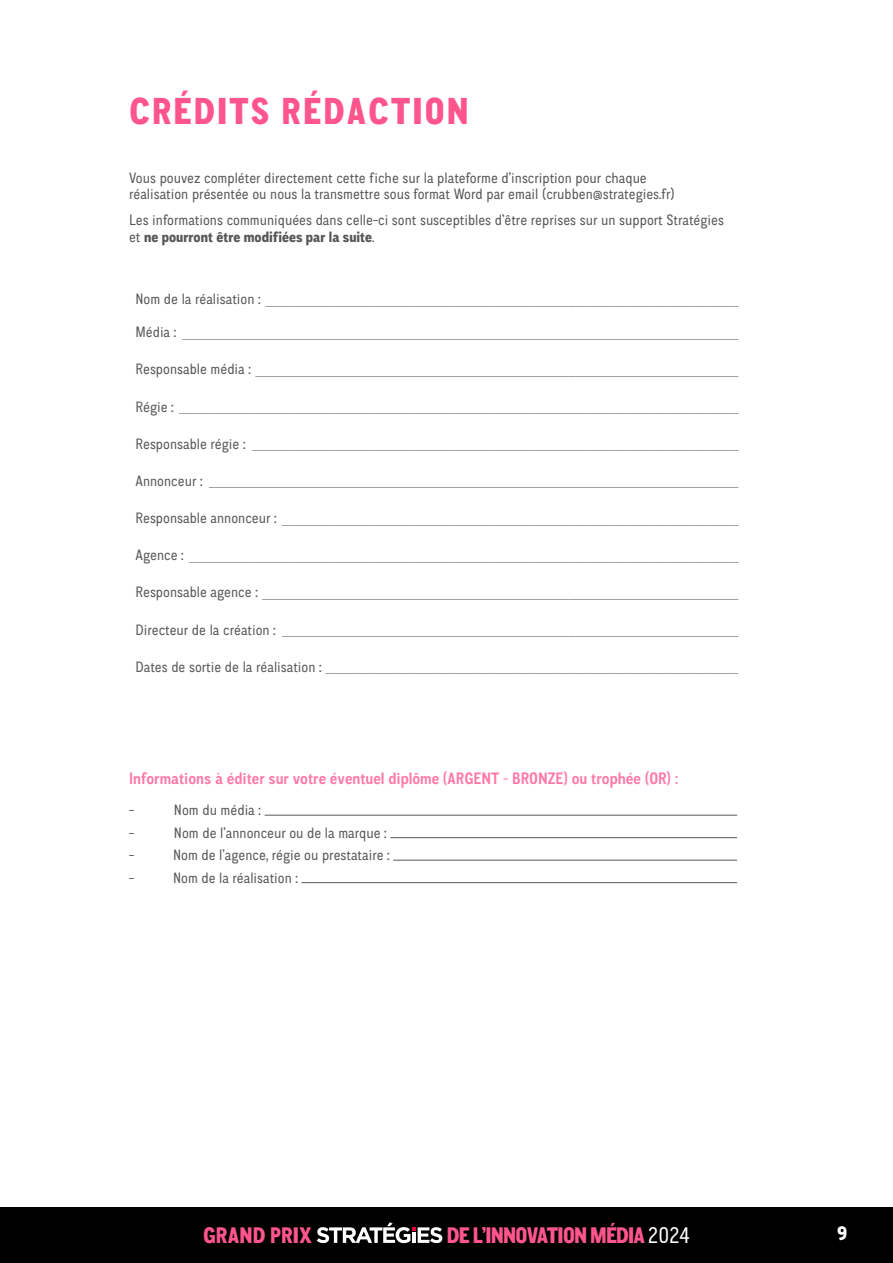
<style>
.page{position:relative;width:893px;height:1263px;background:#fff}
.page>*{position:absolute;margin:0;border:0;box-sizing:border-box;transform-origin:0 0}
.t1{font:800 37.5px "CA Normal";letter-spacing:.055em;color:#ff558d}
.t2{font:800 22.5px "CA Normal";letter-spacing:-.035em;color:#ff558d}
.t3{font:800 22.5px "CA Normal";letter-spacing:.005em;color:#ff558d}
.t4{font:800 19.5px "CA Normal";color:#fff}
.t5{font:700 16.5px "CA Normal";color:#ff79a4}
.t6{font:15px/16.8px "CA Normal";color:#575756}
.t7{font:9px "CA Normal";color:#575756}
.s1{font-weight:800}
.s2{font-weight:400;color:#fff}
</style>
<div class="page">
<div style="left:0;top:1208px;width:893px;height:55px;background:#000"></div>
<svg style="left:317px;top:1222px;width:125px;height:21px"></svg>
<hr style="left:265px;top:815px;width:472px;height:1px;background:#575756">
<hr style="left:390px;top:837px;width:347px;height:1px;background:#575756">
<hr style="left:393px;top:860px;width:344px;height:1px;background:#575756">
<hr style="left:301px;top:882px;width:436px;height:1px;background:#575756">
<h1 class="t1" style="left:129px;top:84px;width:341px">CRÉDITS RÉDACTION</h1>
<h3 class="t6" style="left:129px;top:169px;width:547px">Vous pouvez compléter directement cette fiche sur la plateforme d’inscription pour chaque réalisation présentée ou nous la transmettre sous format Word par email (crubben@strategies.fr)</h3>
<h3 class="t6" style="left:129px;top:211px;width:596px">Les informations communiquées dans celle-ci sont susceptibles d’être reprises sur un support Stratégies et <span class="s1">ne pourront être modifiées par la suite</span>.</h3>
<p class="t7" style="left:135px;top:297px;width:605px"><sup>Nom</sup> <sup>de</sup> <sup>la</sup> <sup>réalisation</sup> <sup>:</sup> ______________________________________________________________________________________________________________________________________________</p>
<p class="t7" style="left:135px;top:329px;width:605px"><sup>Média</sup> <sup>:</sup> _______________________________________________________________________________________________________________________________________________________________________</p>
<p class="t7" style="left:135px;top:367px;width:605px"><sup>Responsable</sup> <sup>média</sup> <sup>:</sup> _________________________________________________________________________________________________________________________________________________</p>
<p class="t7" style="left:135px;top:404px;width:605px"><sup>Régie</sup> <sup>:</sup> ________________________________________________________________________________________________________________________________________________________________________</p>
<p class="t7" style="left:135px;top:441px;width:605px"><sup>Responsable</sup> <sup>régie</sup> <sup>:</sup> __________________________________________________________________________________________________________________________________________________</p>
<p class="t7" style="left:135px;top:478px;width:605px"><sup>Annonceur</sup> <sup>:</sup> _______________________________________________________________________________________________________________________________________________________________</p>
<p class="t7" style="left:135px;top:515px;width:605px"><sup>Responsable</sup> <sup>annonceur</sup> <sup>:</sup> _________________________________________________________________________________________________________________________________________</p>
<p class="t7" style="left:135px;top:553px;width:605px"><sup>Agence</sup> <sup>:</sup> _____________________________________________________________________________________________________________________________________________________________________</p>
<p class="t7" style="left:135px;top:590px;width:605px"><sup>Responsable</sup> <sup>agence</sup> <sup>:</sup> _______________________________________________________________________________________________________________________________________________</p>
<p class="t7" style="left:135px;top:627px;width:605px"><sup>Directeur</sup> <sup>de</sup> <sup>la</sup> <sup>création</sup> <sup>:</sup> _________________________________________________________________________________________________________________________________________</p>
<p class="t7" style="left:135px;top:664px;width:605px"><sup>Dates</sup> <sup>de</sup> <sup>sortie</sup> <sup>de</sup> <sup>la</sup> <sup>réalisation</sup> <sup>:</sup> ____________________________________________________________________________________________________________________________</p>
<h3 class="t5" style="left:129px;top:767px;width:551px">Informations à éditer sur votre éventuel diplôme (ARGENT - BRONZE) ou trophée (OR) :</h3>
<h3 class="t6" style="left:129px;top:801px;width:7px">-</h3>
<h3 class="t6" style="left:174px;top:801px;width:88px">Nom du média :</h3>
<h3 class="t6" style="left:129px;top:824px;width:7px">-</h3>
<h3 class="t6" style="left:174px;top:824px;width:214px">Nom de l’annonceur ou de la marque :</h3>
<h3 class="t6" style="left:129px;top:846px;width:7px">-</h3>
<h3 class="t6" style="left:173px;top:846px;width:218px">Nom de l’agence, régie ou prestataire :</h3>
<h3 class="t6" style="left:129px;top:869px;width:7px">-</h3>
<h3 class="t6" style="left:173px;top:869px;width:126px">Nom de la réalisation :</h3>
<h2 class="t3" style="left:203px;top:1219px;width:110px">GRAND PRIX</h2>
<h2 class="t2" style="left:447px;top:1219px;width:244px">DE L’INNOVATION MÉDIA<span class="s2">2024</span></h2>
<h3 class="t4" style="left:837px;top:1219px;width:12px">9</h3>
</div>
